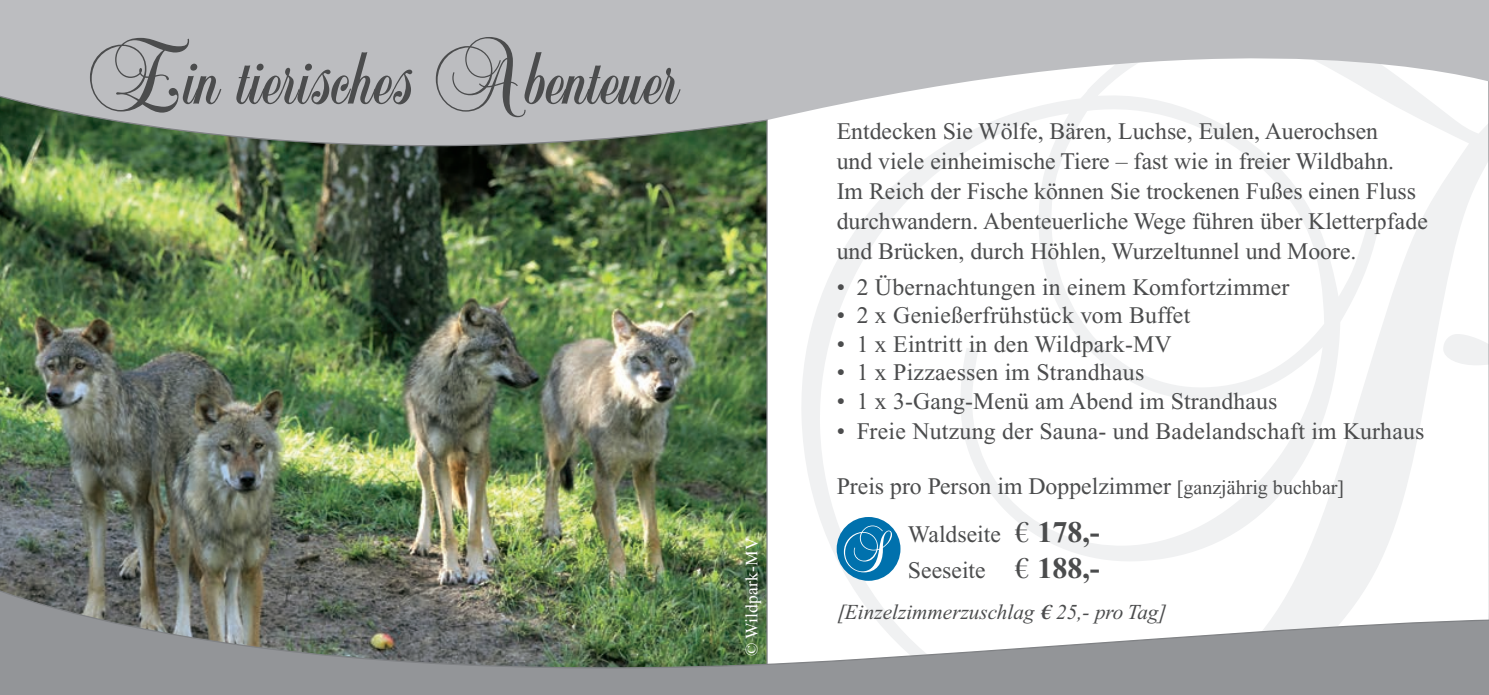
<style>
.page{position:relative;width:1489px;height:695px;background:#fff}
.page>*{position:absolute;margin:0;border:0;box-sizing:border-box;transform-origin:0 0}
.t1{font:112.5px "Balmoral D";color:#4b4c4d}
.t2{font:67.5px "Balmoral D";color:#fff}
.t3{font:23.75px/30px "Times New Roman";color:#4b4c4d}
.t4{font:italic 21.25px "Times New Roman";color:#4b4c4d}
.t5{font:17.5px "Times New Roman";letter-spacing:.01em;color:#fff}
.s1{font-size:20px}
.s2{font-family:"Linotype Euro Font Ato F";font-size:30px}
.s3{font-weight:700;font-size:30px}
.s4{font-family:"Linotype Euro Font Ato F";font-style:normal}
</style>
<div class="page">
<img style="left:0;top:0;width:1488px;height:694px">
<div style="left:836px;top:517px;width:64px;height:63px;background:#0071ad;border-radius:50%"></div>
<h1 class="t1" style="left:85px;top:1px;width:595px">Ein tierisches Abenteuer</h1>
<p class="t5" style="left:742px;top:656px;width:120px;rotate:-90deg">© Wildpark-MV</p>
<p class="t3" style="left:836px;top:116px;width:592px">Entdecken Sie Wölfe, Bären, Luchse, Eulen, Auerochsen<br>und viele einheimische Tiere – fast wie in freier Wildbahn.<br>Im Reich der Fische können Sie trockenen Fußes einen Fluss durchwandern. Abenteuerliche Wege führen über Kletterpfade und Brücken, durch Höhlen, Wurzeltunnel und Moore.</p>
<p class="t3" style="left:836px;top:272px;width:454px">• 2 Übernachtungen in einem Komfortzimmer</p>
<p class="t3" style="left:836px;top:300px;width:355px">• 2 x Genießerfrühstück vom Buffet</p>
<p class="t3" style="left:836px;top:329px;width:336px">• 1 x Eintritt in den Wildpark-MV</p>
<p class="t3" style="left:836px;top:357px;width:309px">• 1 x Pizzaessen im Strandhaus</p>
<p class="t3" style="left:836px;top:386px;width:442px">• 1 x 3-Gang-Menü am Abend im Strandhaus</p>
<p class="t3" style="left:836px;top:416px;width:589px">• Freie Nutzung der Sauna- und Badelandschaft im Kurhaus</p>
<p class="t3" style="left:836px;top:471px;width:509px">Preis pro Person im Doppelzimmer <span class="s1">[ganzjährig buchbar]</span></p>
<h2 class="t2" style="left:841px;top:505px;width:48px">S</h2>
<p class="t3" style="left:907px;top:515px;width:193px;line-height:36px">Waldseite <span class="s2">N</span> <span class="s3">178,-<br></span>Seeseite <span class="s2">N</span> <span class="s3">188,-</span></p>
<p class="t4" style="left:836px;top:601px;width:331px">[Einzelzimmerzuschlag <span class="s4">Q</span> 25,- pro Tag]</p>
</div>
